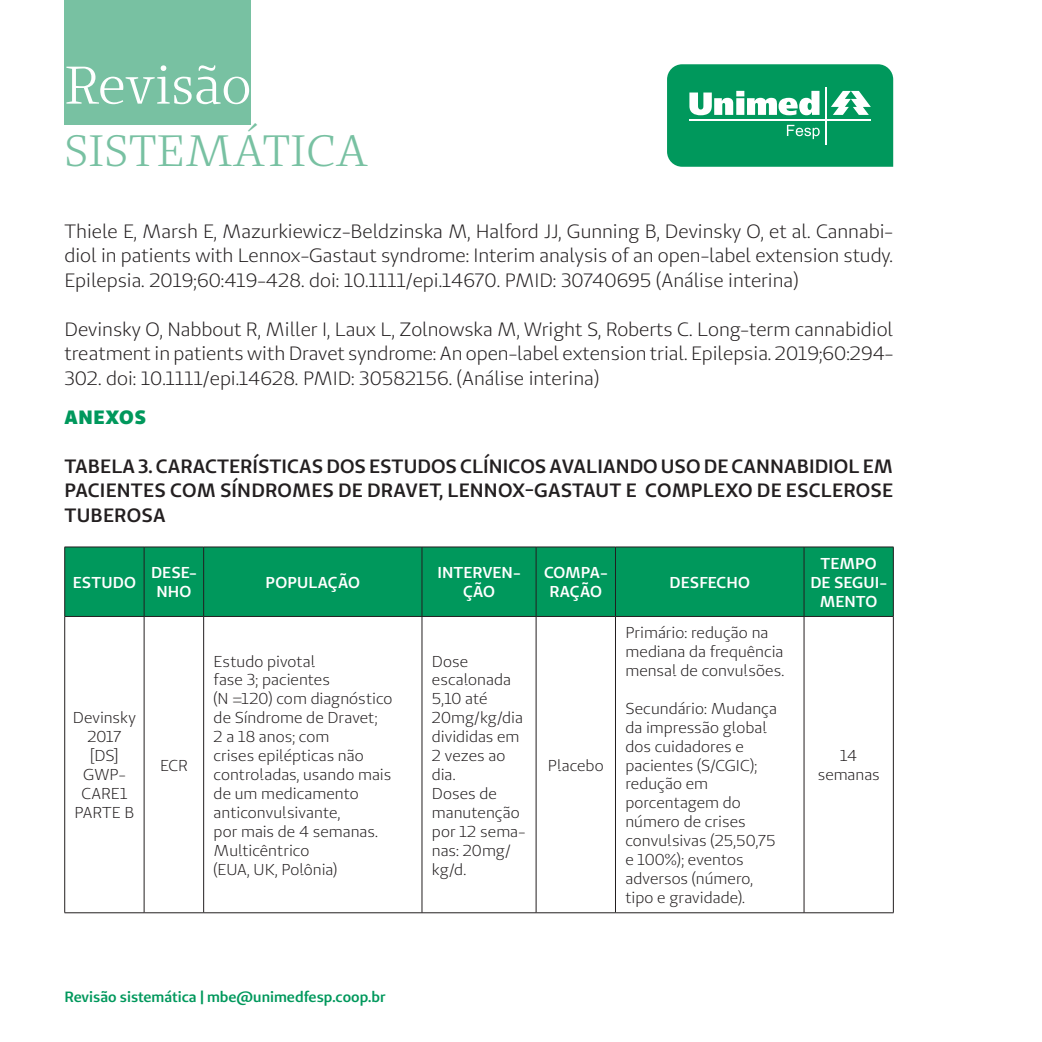
<style>
.page{position:relative;width:1042px;height:1042px;background:#fff}
.page>*{position:absolute;margin:0;border:0;box-sizing:border-box;transform-origin:0 0}
.t1{font:43.75px "Unimed Serif";letter-spacing:.01em;color:#78c1a2}
.Texto{font:19.25px/24.5px "Unimed Sans";color:#231f20;text-align:justify}
.TABELA_TT{font:600 19.25px/24.5px "Unimed Sans";letter-spacing:.01em;color:#231f20;text-align:justify}
.SUB_TT{font:900 19.25px "Unimed Sans";letter-spacing:.035em;color:#00985c}
.TABELA{font:15.75px/18.9px "Unimed Sans";letter-spacing:.005em;color:#231f20}
.TABELA-2{font:600 15.75px/18.9px "Unimed Sans";letter-spacing:.005em;color:#fff;text-align:center}
.t2{font:600 14.88px "Unimed Sans";color:#00985c}
</style>
<div class="page">
<div style="left:65px;top:548px;width:828px;height:68px;background:#00985c"></div>
<hr style="left:64px;top:547px;width:80px;height:1px;background:#231f20">
<hr style="left:64px;top:547px;width:1px;height:69px;background:#231f20">
<hr style="left:144px;top:547px;width:60px;height:1px;background:#231f20">
<hr style="left:144px;top:547px;width:1px;height:69px;background:#231f20">
<hr style="left:204px;top:547px;width:218px;height:1px;background:#231f20">
<hr style="left:203px;top:547px;width:1px;height:69px;background:#231f20">
<hr style="left:422px;top:547px;width:114px;height:1px;background:#231f20">
<hr style="left:422px;top:547px;width:1px;height:69px;background:#231f20">
<hr style="left:536px;top:547px;width:79px;height:1px;background:#231f20">
<hr style="left:536px;top:547px;width:1px;height:69px;background:#231f20">
<hr style="left:615px;top:547px;width:189px;height:1px;background:#231f20">
<hr style="left:615px;top:547px;width:1px;height:69px;background:#231f20">
<hr style="left:804px;top:547px;width:89px;height:1px;background:#231f20">
<hr style="left:804px;top:547px;width:1px;height:69px;background:#231f20">
<hr style="left:893px;top:547px;width:1px;height:69px;background:#231f20">
<hr style="left:64px;top:912px;width:80px;height:1px;background:#231f20">
<hr style="left:144px;top:912px;width:60px;height:1px;background:#231f20">
<hr style="left:204px;top:912px;width:218px;height:1px;background:#231f20">
<hr style="left:422px;top:912px;width:114px;height:1px;background:#231f20">
<hr style="left:536px;top:912px;width:79px;height:1px;background:#231f20">
<hr style="left:615px;top:912px;width:189px;height:1px;background:#231f20">
<hr style="left:804px;top:912px;width:89px;height:1px;background:#231f20">
<hr style="left:64px;top:616px;width:80px;height:1px;background:#231f20">
<hr style="left:64px;top:617px;width:1px;height:295px;background:#231f20">
<hr style="left:144px;top:616px;width:60px;height:1px;background:#231f20">
<hr style="left:144px;top:617px;width:1px;height:295px;background:#231f20">
<hr style="left:204px;top:616px;width:218px;height:1px;background:#231f20">
<hr style="left:203px;top:617px;width:1px;height:295px;background:#231f20">
<hr style="left:422px;top:616px;width:114px;height:1px;background:#231f20">
<hr style="left:422px;top:617px;width:1px;height:295px;background:#231f20">
<hr style="left:536px;top:616px;width:79px;height:1px;background:#231f20">
<hr style="left:536px;top:617px;width:1px;height:295px;background:#231f20">
<hr style="left:615px;top:616px;width:189px;height:1px;background:#231f20">
<hr style="left:615px;top:617px;width:1px;height:295px;background:#231f20">
<hr style="left:804px;top:616px;width:89px;height:1px;background:#231f20">
<hr style="left:804px;top:617px;width:1px;height:295px;background:#231f20">
<hr style="left:893px;top:617px;width:1px;height:295px;background:#231f20">
<div style="left:64px;top:0;width:187px;height:124px;background:#78c1a2"></div>
<svg style="left:66px;top:65px;width:183px;height:39px"></svg>
<svg style="left:667px;top:64px;width:227px;height:103px;background:#24a673"></svg>
<h1 class="t1" style="left:64px;top:123px;width:305px">SISTEMÁTICA</h1>
<p class="Texto" style="left:64px;top:218px;width:830px">Thiele E, Marsh E, Mazurkiewicz-Beldzinska M, Halford JJ, Gunning B, Devinsky O, et al. Cannabi&shy;diol in patients with Lennox-Gastaut syndrome: Interim analysis of an open-label extension study.<br>Epilepsia. 2019;60:419-428. doi: 10.1111/epi.14670. PMID: 30740695 (Análise interina)</p>
<p class="Texto" style="left:64px;top:316px;width:830px">Devinsky O, Nabbout R, Miller I, Laux L, Zolnowska M, Wright S, Roberts C. Long-term cannabidiol treatment in patients with Dravet syndrome: An open-label extension trial. Epilepsia. 2019;60:294- 302. doi: 10.1111/epi.14628. PMID: 30582156. (Análise interina)</p>
<p class="SUB_TT" style="left:65px;top:404px;width:83px">ANEXOS</p>
<p class="TABELA_TT" style="left:65px;top:453px;width:830px">TABELA 3. CARACTERÍSTICAS DOS ESTUDOS CLÍNICOS AVALIANDO USO DE CANNABIDIOL EM PACIENTES COM SÍNDROMES DE DRAVET, LENNOX-GASTAUT E COMPLEXO DE ESCLEROSE TUBEROSA</p>
<p class="TABELA-2" style="left:73px;top:572px;width:65px">ESTUDO</p>
<p class="TABELA-2" style="left:151px;top:563px;width:47px">DESE-<br>NHO</p>
<p class="TABELA-2" style="left:266px;top:572px;width:96px">POPULAÇÃO</p>
<p class="TABELA-2" style="left:437px;top:563px;width:84px">INTERVEN-<br>ÇÃO</p>
<p class="TABELA-2" style="left:544px;top:563px;width:65px">COMPA-<br>RAÇÃO</p>
<p class="TABELA-2" style="left:669px;top:572px;width:82px">DESFECHO</p>
<p class="TABELA" style="left:73px;top:708px;width:65px;text-align:center">Devinsky<br>2017</p>
<p class="TABELA" style="left:90px;top:746px;width:30px">[DS]</p>
<p class="TABELA" style="left:74px;top:765px;width:61px;text-align:center">GWP-<br>CARE1<br>PARTE B</p>
<p class="TABELA" style="left:160px;top:755px;width:29px">ECR</p>
<p class="TABELA" style="left:214px;top:651px;width:103px">Estudo pivotal</p>
<p class="TABELA" style="left:214px;top:670px;width:118px">fase 3; pacientes</p>
<p class="TABELA" style="left:214px;top:689px;width:180px">(N =120) com diagnóstico de Síndrome de Dravet;<br>2 a 18 anos; com<br>crises epilépticas não controladas, usando mais de um medicamento anticonvulsivante,</p>
<p class="TABELA" style="left:214px;top:821px;width:166px">por mais de 4 semanas.<br>Multicêntrico</p>
<p class="TABELA" style="left:214px;top:859px;width:125px">(EUA, UK, Polônia)</p>
<p class="TABELA" style="left:432px;top:651px;width:38px">Dose</p>
<p class="TABELA" style="left:432px;top:670px;width:80px">escalonada</p>
<p class="TABELA" style="left:432px;top:689px;width:92px">5,10 até<br>20mg/kg/dia divididas em</p>
<p class="TABELA" style="left:432px;top:746px;width:75px">2 vezes ao dia.</p>
<p class="TABELA" style="left:432px;top:784px;width:67px">Doses de</p>
<p class="TABELA" style="left:432px;top:802px;width:95px">manutenção por 12 sema&shy;nas: 20mg/ kg/d.</p>
<p class="TABELA" style="left:548px;top:755px;width:57px">Placebo</p>
<p class="TABELA" style="left:625px;top:623px;width:160px">Primário: redução na mediana da frequência mensal de convulsões.</p>
<p class="TABELA" style="left:625px;top:699px;width:153px">Secundário: Mudança da impressão global dos cuidadores e pacientes (S/CGIC);</p>
<p class="TABELA" style="left:625px;top:774px;width:152px">redução em porcentagem do número de crises convulsivas (25,50,75 e 100%); eventos adversos (número,</p>
<p class="TABELA" style="left:625px;top:888px;width:121px">tipo e gravidade).</p>
<p class="TABELA-2" style="left:810px;top:553px;width:78px">TEMPO<br>DE SEGUI-<br>MENTO</p>
<p class="TABELA" style="left:817px;top:746px;width:63px;text-align:center">14 semanas</p>
<p class="t2" style="left:64px;top:987px;width:323px">Revisão sistemática | mbe@unimedfesp.coop.br</p>
</div>
